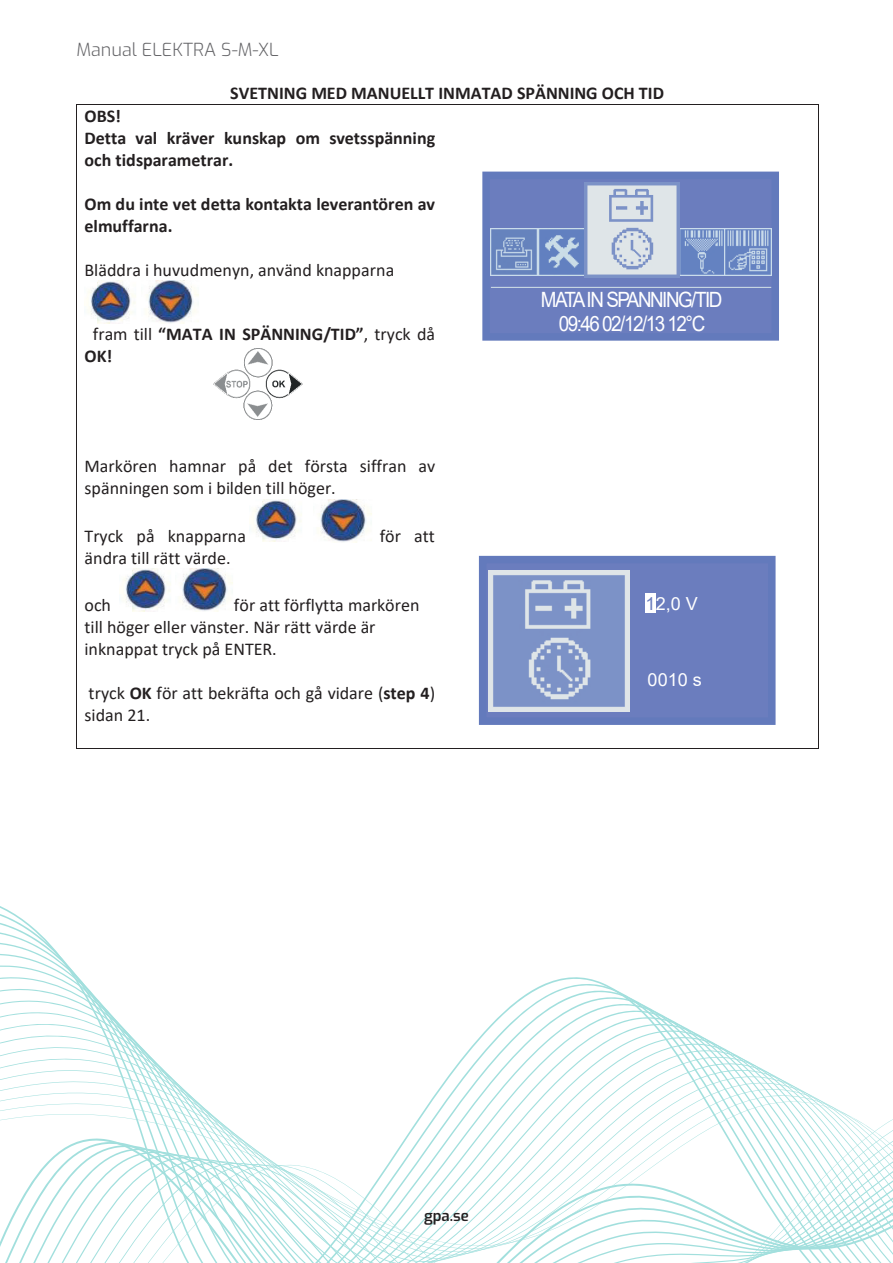
<style>
.page{position:relative;width:893px;height:1263px;background:#fff}
.page>*{position:absolute;margin:0;border:0;box-sizing:border-box;transform-origin:0 0}
.t1{font:21px/24.2px "Arial";letter-spacing:-.08em;color:#fff;text-align:center;scale:.89 1}
.t2{font:18px/21.9px "Calibri";color:#231f20}
.t3{font:700 18px/21.9px "Calibri";color:#231f20}
.t4{font:300 18px "Exo";color:#636366}
.t5{font:18px "Arial";letter-spacing:.005em;color:#fff}
.t6{font:600 15px "Exo";color:#231f20}
.s1{font-weight:400}
.s2{font-weight:700}
.s3{color:#6b7dbe}
</style>
<div class="page">
<svg style="left:0;top:906px;width:893px;height:357px"></svg>
<img style="left:87px;top:281px;width:49px;height:42px">
<img style="left:147px;top:281px;width:52px;height:43px">
<img style="left:252px;top:499px;width:50px;height:43px">
<img style="left:319px;top:499px;width:53px;height:43px">
<img style="left:122px;top:568px;width:49px;height:43px">
<img style="left:181px;top:568px;width:52px;height:44px">
<hr style="left:77px;top:104px;width:366px;height:1px;background:#231f20">
<hr style="left:444px;top:104px;width:374px;height:1px;background:#231f20">
<hr style="left:76px;top:105px;width:1px;height:643px;background:#231f20">
<hr style="left:77px;top:748px;width:366px;height:1px;background:#231f20">
<hr style="left:443px;top:748px;width:375px;height:1px;background:#231f20">
<hr style="left:818px;top:105px;width:1px;height:643px;background:#231f20">
<div style="left:486px;top:175px;width:289px;height:162px;background:#6b7dbe"></div>
<div style="left:482px;top:172px;width:297px;height:169px;border:8px solid #637abc"></div>
<hr style="left:491px;top:287px;width:280px;height:1px;background:#c9d8e4">
<img style="left:491px;top:229px;width:94px;height:46px">
<img style="left:679px;top:229px;width:93px;height:46px">
<img style="left:585px;top:183px;width:94px;height:94px">
<div style="left:483px;top:560px;width:289px;height:161px;background:#6b7dbe"></div>
<div style="left:479px;top:556px;width:296px;height:169px;border:8px solid #637abc"></div>
<div style="left:646px;top:593px;width:10px;height:19px;background:#fff"></div>
<img style="left:489px;top:571px;width:141px;height:141px">
<img style="left:214px;top:348px;width:88px;height:71px">
<p class="t4" style="left:77px;top:37px;width:204px">Manual ELEKTRA S-M-XL</p>
<p class="t3" style="left:230px;top:82px;width:435px">SVETNING MED MANUELLT INMATAD SPÄNNING OCH TID</p>
<p class="t3" style="left:85px;top:105px;width:352px">OBS!<br>Detta val kräver kunskap om svetsspänning och tidsparametrar.</p>
<p class="t3" style="left:85px;top:193px;width:352px">Om du inte vet detta kontakta leverantören av elmuffarna.</p>
<p class="t2" style="left:85px;top:258px;width:311px">Bläddra i huvudmenyn, använd knapparna</p>
<p class="t3" style="left:85px;top:323px;width:352px;text-indent:8px"><span class="s1">fram till</span> “MATA IN SPÄNNING/TID”<span class="s1">, tryck då<br></span>OK!</p>
<p class="t2" style="left:85px;top:455px;width:352px">Markören hamnar på det första siffran av spänningen som i bilden till höger.</p>
<p class="t2" style="left:85px;top:524px;width:163px">Tryck på knapparna</p>
<p class="t2" style="left:380px;top:524px;width:56px">för att</p>
<p class="t2" style="left:85px;top:546px;width:148px">ändra till rätt värde.</p>
<p class="t2" style="left:85px;top:594px;width:28px">och</p>
<p class="t2" style="left:85px;top:594px;width:337px;text-indent:149px">för att förflytta markören till höger eller vänster. När rätt värde är inknappat tryck på ENTER.</p>
<p class="t2" style="left:85px;top:681px;width:352px">tryck <span class="s2">OK</span> för att bekräfta och gå vidare (<span class="s2">step 4</span>) sidan 21.</p>
<p class="t1" style="left:541px;top:287px;width:206px">MATA IN SPANNING/TID<br>09:46 02/12/13 12°C</p>
<p class="t5" style="left:646px;top:591px;width:54px"><span class="s3">1</span>2,0 V</p>
<p class="t5" style="left:648px;top:667px;width:56px">0010 s</p>
<p class="t6" style="left:424px;top:1205px;width:46px">gpa.se</p>
</div>
